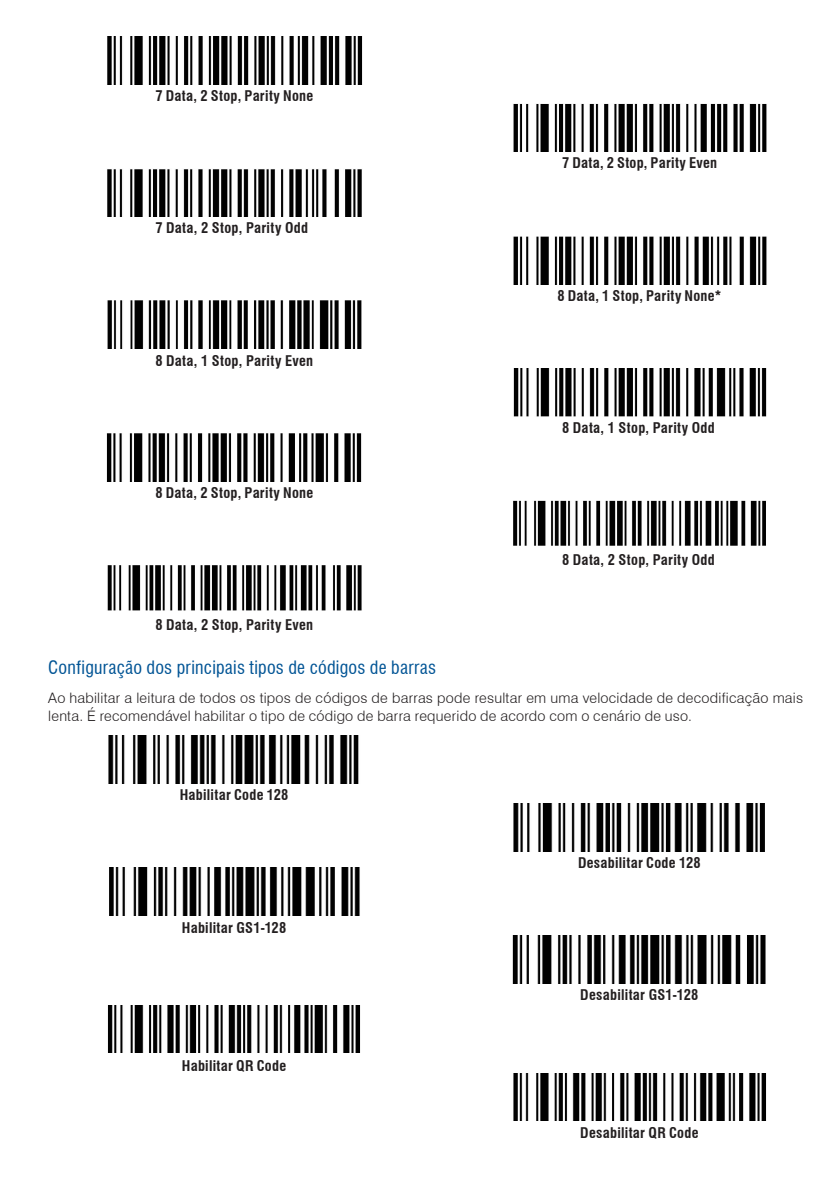
<style>
.page{position:relative;width:840px;height:1191px;background:#fff}
.page>*{position:absolute;margin:0;border:0;box-sizing:border-box;transform-origin:0 0}
.SuperTítulo{font:condensed 18px "Swiss 721 BT";letter-spacing:.015em;color:#005495}
.Normal_-_cópia{font:700 condensed 14.4px "Swiss 721 BT";letter-spacing:.02em;color:#231f20}
.Normal_-_cópia-2{font:300 14.4px/17.2px "Swiss 721 BT";letter-spacing:.02em;color:#231f20}
</style>
<div class="page">
<img style="left:107px;top:36px;width:255px;height:48px">
<img style="left:513px;top:104px;width:254px;height:48px">
<img style="left:107px;top:169px;width:255px;height:48px">
<img style="left:513px;top:236px;width:254px;height:48px">
<img style="left:107px;top:301px;width:255px;height:48px">
<img style="left:513px;top:368px;width:254px;height:48px">
<img style="left:107px;top:433px;width:255px;height:48px">
<img style="left:107px;top:565px;width:255px;height:45px">
<img style="left:513px;top:501px;width:253px;height:45px">
<img style="left:108px;top:735px;width:251px;height:48px">
<img style="left:109px;top:867px;width:251px;height:49px">
<img style="left:107px;top:1005px;width:254px;height:47px">
<img style="left:513px;top:803px;width:252px;height:48px">
<img style="left:512px;top:935px;width:254px;height:48px">
<img style="left:513px;top:1073px;width:253px;height:47px">
<p class="Normal_-_cópia" style="left:155px;top:87px;width:159px">7 Data, 2 Stop, Parity None</p>
<p class="Normal_-_cópia" style="left:155px;top:219px;width:154px">7 Data, 2 Stop, Parity Odd</p>
<p class="Normal_-_cópia" style="left:155px;top:352px;width:159px">8 Data, 1 Stop, Parity Even</p>
<p class="Normal_-_cópia" style="left:155px;top:484px;width:159px">8 Data, 2 Stop, Parity None</p>
<p class="Normal_-_cópia" style="left:155px;top:616px;width:159px">8 Data, 2 Stop, Parity Even</p>
<p class="SuperTítulo" style="left:48px;top:657px;width:389px">Configuração dos principais tipos de códigos de barras</p>
<p class="Normal_-_cópia" style="left:561px;top:155px;width:156px">7 Data, 2 Stop, Parity Even</p>
<p class="Normal_-_cópia" style="left:557px;top:287px;width:166px">8 Data, 1 Stop, Parity None*</p>
<p class="Normal_-_cópia" style="left:561px;top:419px;width:154px">8 Data, 1 Stop, Parity Odd</p>
<p class="Normal_-_cópia" style="left:561px;top:551px;width:154px">8 Data, 2 Stop, Parity Odd</p>
<p class="Normal_-_cópia-2" style="left:48px;top:689px;width:756px">Ao habilitar a leitura de todos os tipos de códigos de barras pode resultar em uma velocidade de decodificação mais lenta. É recomendável habilitar o tipo de código de barra requerido de acordo com o cenário de uso.</p>
<p class="Normal_-_cópia" style="left:180px;top:786px;width:110px">Habilitar Code 128</p>
<p class="Normal_-_cópia" style="left:182px;top:918px;width:106px">Habilitar GS1-128</p>
<p class="Normal_-_cópia" style="left:182px;top:1056px;width:106px">Habilitar QR Code</p>
<p class="Normal_-_cópia" style="left:577px;top:854px;width:124px">Desabilitar Code 128</p>
<p class="Normal_-_cópia" style="left:580px;top:986px;width:120px">Desabilitar GS1-128</p>
<p class="Normal_-_cópia" style="left:580px;top:1124px;width:120px">Desabilitar QR Code</p>
</div>
